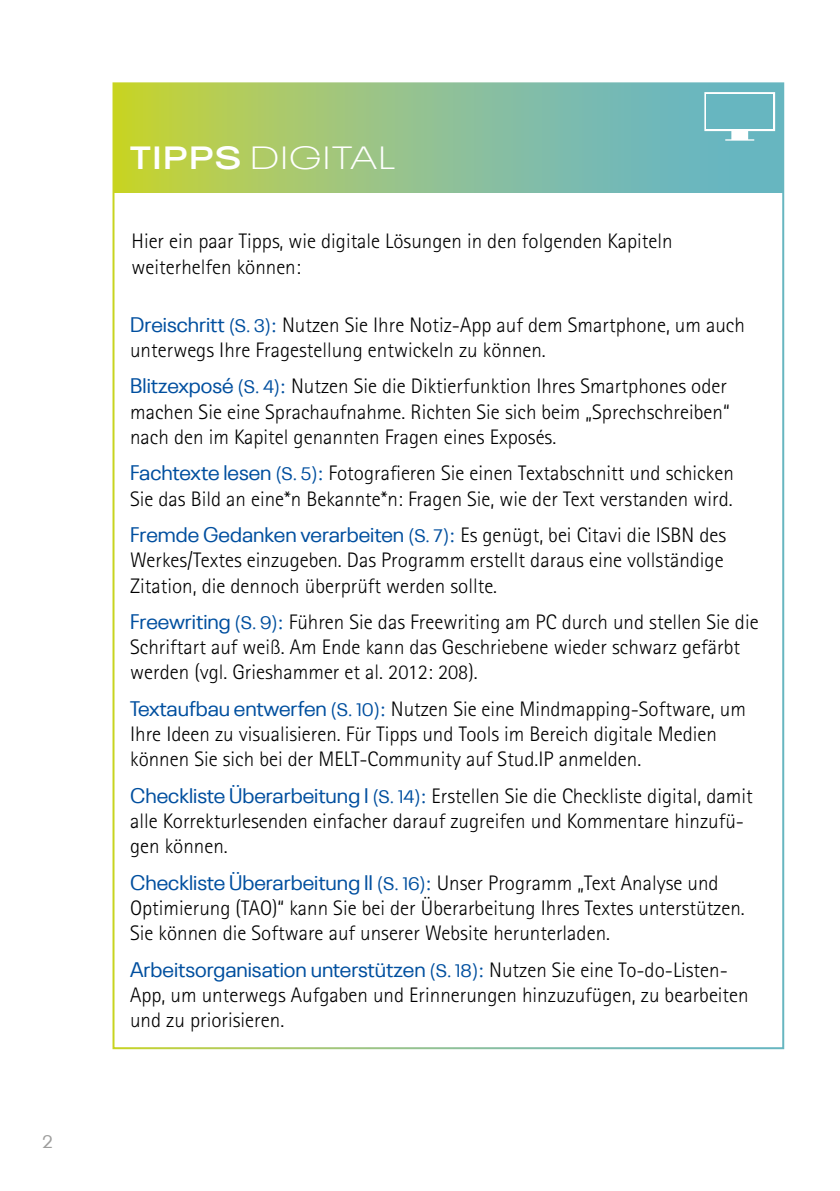
<style>
.page{position:relative;width:840px;height:1191px;background:#fff}
.page>*{position:absolute;margin:0;border:0;box-sizing:border-box;transform-origin:0 0}
.t1{font:300 expanded 32px "Neue Plak";letter-spacing:.05em;color:#fff}
.t2{font:300 21px/25.2px "Rotis Sans Serif Std";color:#000}
.t3{font:21px "Neue Plak";color:#004f9f}
.t4{font:18px "Neue Plak";color:#9d9d9c}
.s1{font-weight:600}
.s2{font-family:"Neue Plak";font-weight:400;color:#004f9f}
.s3{font-family:"Neue Plak";font-weight:400;font-size:18px;color:#004f9f}
.s4{font-size:18px}
.s5{font-family:"Rotis Sans Serif Std";font-weight:300;color:#000}
</style>
<div class="page">
<svg style="left:113px;top:83px;width:669px;height:110px;background:#93c289"></svg>
<svg style="left:704px;top:92px;width:70px;height:49px"></svg>
<div style="left:706px;top:95px;width:66px;height:34px;background:#67b6c0"></div>
<p class="t4" style="left:43px;top:1128px;width:12px">2</p>
<h1 class="t1" style="left:130px;top:132px;width:266px"><span class="s1">TIPPS</span> DIGITAL</h1>
<p class="t2" style="left:131px;top:229px;width:542px">Hier ein paar Tipps, wie digitale Lösungen in den folgenden Kapiteln weiterhelfen können:</p>
<p class="t2" style="left:130px;top:312px;width:616px"><span class="s2">Dreischritt</span> <span class="s3">(S. 3)</span><span class="s2">:</span> Nutzen Sie Ihre Notiz-App auf dem Smartphone, um auch unterwegs Ihre Fragestellung entwickeln zu können.</p>
<p class="t2" style="left:130px;top:374px;width:600px"><span class="s2">Blitzexposé</span> <span class="s3">(S. 4)</span><span class="s2">:</span> Nutzen Sie die Diktierfunktion Ihres Smartphones oder machen Sie eine Sprachaufnahme. Richten Sie sich beim „Sprechschreiben“ nach den im Kapitel genannten Fragen eines Exposés.</p>
<p class="t2" style="left:130px;top:461px;width:605px"><span class="s2">Fachtexte lesen</span> <span class="s3">(S. 5)</span><span class="s2">:</span> Fotografieren Sie einen Textabschnitt und schicken<br>Sie das Bild an eine*n Bekannte*n: Fragen Sie, wie der Text verstanden wird.</p>
<p class="t2" style="left:130px;top:523px;width:597px;text-align:justify"><span class="s2">Fremde Gedanken verarbeiten</span> <span class="s3">(S. 7)</span><span class="s2">:</span> Es genügt, bei Citavi die ISBN des Werkes/Textes einzugeben. Das Programm erstellt daraus eine vollständige Zitation, die dennoch überprüft werden sollte.</p>
<p class="t2" style="left:130px;top:609px;width:629px"><span class="s2">Freewriting</span> <span class="s3">(S. 9)</span><span class="s2">:</span> Führen Sie das Freewriting am PC durch und stellen Sie die<br>Schriftart auf weiß. Am Ende kann das Geschriebene wieder schwarz gefärbt werden (vgl. Grieshammer et al. 2012: 208).</p>
<p class="t2" style="left:130px;top:696px;width:617px"><span class="s2">Textaufbau entwerfen</span> <span class="s3">(S. 10)</span><span class="s2">:</span> Nutzen Sie eine Mindmapping-Software, um<br>Ihre Ideen zu visualisieren. Für Tipps und Tools im Bereich digitale Medien können Sie sich bei der MELT-Community auf Stud.IP anmelden.</p>
<p class="t2" style="left:130px;top:783px;width:623px"><span class="s2">Checkliste Überarbeitung I</span> <span class="s3">(S. 14)</span><span class="s2">:</span> Erstellen Sie die Checkliste digital, damit alle Korrekturlesenden einfacher darauf zugreifen und Kommentare hinzufü&shy;gen können.</p>
<p class="t2" style="left:130px;top:870px;width:616px"><span class="s2">Checkliste Überarbeitung II</span> <span class="s3">(S. 16)</span><span class="s2">:</span> Unser Programm „Text Analyse und<br>Optimierung (TAO)“ kann Sie bei der Überarbeitung Ihres Textes unterstützen.<br>Sie können die Software auf unserer Website herunterladen.</p>
<p class="t3" style="left:130px;top:953px;width:599px">Arbeitsorganisation unterstützen <span class="s4">(S. 18)</span>: <span class="s5">Nutzen Sie eine To-do-Listen-</span></p>
<p class="t2" style="left:130px;top:982px;width:619px">App, um unterwegs Aufgaben und Erinnerungen hinzuzufügen, zu bearbeiten und zu priorisieren.</p>
</div>
